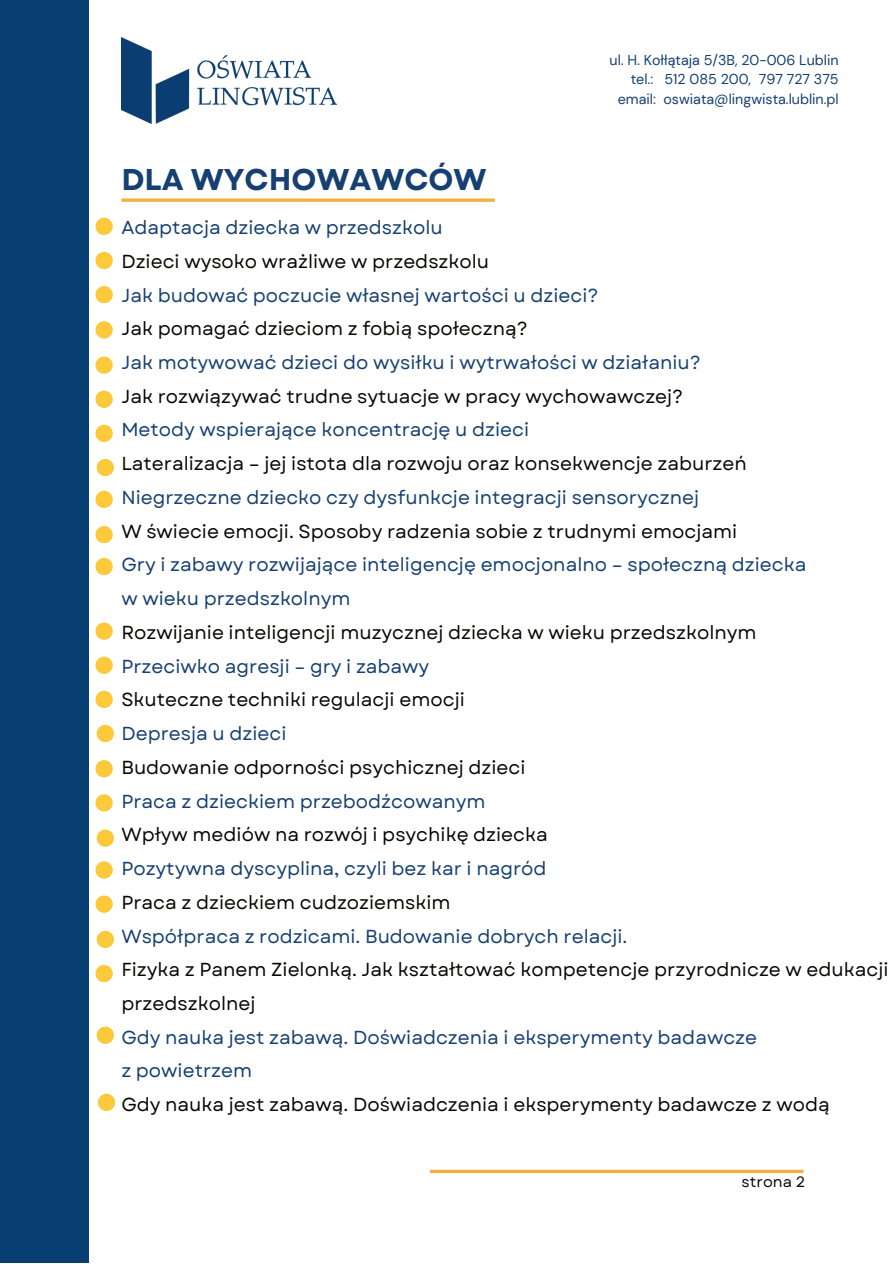
<style>
.page{position:relative;width:893px;height:1264px;background:#fff}
.page>*{position:absolute;margin:0;border:0;box-sizing:border-box;transform-origin:0 0}
.t1{font:700 30px "Garet";color:#154071}
.t2{font:18.75px/33.8px "Garet";color:#080704}
.t3{font:18.75px/33.8px "Garet";color:#154071}
.t4{font:15px "Garet";color:#080704}
.t5{font:14.25px/19.4px "DM Sans";color:#154071;text-align:right}
</style>
<div class="page">
<svg style="left:430px;top:1169px;width:373px;height:4px"></svg>
<div style="left:0;top:0;width:89px;height:1262px;background:#093e73"></div>
<img style="left:121px;top:37px;width:215px;height:87px">
<svg style="left:121px;top:198px;width:374px;height:4px"></svg>
<svg style="left:95px;top:218px;width:17px;height:17px"></svg>
<svg style="left:95px;top:252px;width:17px;height:17px"></svg>
<svg style="left:95px;top:286px;width:17px;height:17px"></svg>
<svg style="left:95px;top:321px;width:17px;height:17px"></svg>
<svg style="left:95px;top:356px;width:17px;height:17px"></svg>
<svg style="left:95px;top:390px;width:17px;height:17px"></svg>
<svg style="left:95px;top:425px;width:17px;height:16px"></svg>
<svg style="left:97px;top:459px;width:16px;height:17px"></svg>
<svg style="left:95px;top:491px;width:17px;height:16px"></svg>
<svg style="left:95px;top:526px;width:17px;height:17px"></svg>
<svg style="left:95px;top:558px;width:17px;height:16px"></svg>
<svg style="left:95px;top:622px;width:17px;height:17px"></svg>
<svg style="left:95px;top:656px;width:17px;height:17px"></svg>
<svg style="left:95px;top:690px;width:17px;height:17px"></svg>
<svg style="left:97px;top:725px;width:16px;height:16px"></svg>
<svg style="left:95px;top:760px;width:17px;height:17px"></svg>
<svg style="left:95px;top:794px;width:17px;height:17px"></svg>
<svg style="left:97px;top:829px;width:16px;height:17px"></svg>
<svg style="left:95px;top:861px;width:17px;height:17px"></svg>
<svg style="left:95px;top:895px;width:17px;height:17px"></svg>
<svg style="left:97px;top:930px;width:16px;height:17px"></svg>
<svg style="left:95px;top:964px;width:17px;height:17px"></svg>
<svg style="left:97px;top:1026px;width:16px;height:17px"></svg>
<svg style="left:98px;top:1093px;width:17px;height:17px"></svg>
<h1 class="t1" style="left:121px;top:161px;width:367px">DLA WYCHOWAWCÓW</h1>
<p class="t5" style="left:609px;top:50px;width:230px">ul. H. Kołłątaja 5/3B, 20-006 Lublin tel.: 512 085 200, 797 727 375 email: oswiata@lingwista.lublin.pl</p>
<p class="t3" style="left:121px;top:211px;width:323px">Adaptacja dziecka w przedszkolu</p>
<p class="t2" style="left:121px;top:245px;width:369px">Dzieci wysoko wrażliwe w przedszkolu</p>
<p class="t3" style="left:121px;top:279px;width:478px">Jak budować poczucie własnej wartości u dzieci?</p>
<p class="t2" style="left:121px;top:312px;width:408px">Jak pomagać dzieciom z fobią społeczną?</p>
<p class="t3" style="left:121px;top:346px;width:581px">Jak motywować dzieci do wysiłku i wytrwałości w działaniu?</p>
<p class="t2" style="left:121px;top:380px;width:563px">Jak rozwiązywać trudne sytuacje w pracy wychowawczej?</p>
<p class="t3" style="left:121px;top:413px;width:409px">Metody wspierające koncentrację u dzieci</p>
<p class="t2" style="left:121px;top:447px;width:627px">Lateralizacja – jej istota dla rozwoju oraz konsekwencje zaburzeń</p>
<p class="t3" style="left:121px;top:481px;width:579px">Niegrzeczne dziecko czy dysfunkcje integracji sensorycznej</p>
<p class="t2" style="left:121px;top:515px;width:617px">W świecie emocji. Sposoby radzenia sobie z trudnymi emocjami</p>
<p class="t3" style="left:121px;top:548px;width:686px">Gry i zabawy rozwijające inteligencję emocjonalno – społeczną dziecka w wieku przedszkolnym</p>
<p class="t2" style="left:121px;top:616px;width:636px">Rozwijanie inteligencji muzycznej dziecka w wieku przedszkolnym</p>
<p class="t3" style="left:121px;top:649px;width:309px">Przeciwko agresji – gry i zabawy</p>
<p class="t2" style="left:121px;top:683px;width:345px">Skuteczne techniki regulacji emocji</p>
<p class="t3" style="left:121px;top:717px;width:167px">Depresja u dzieci</p>
<p class="t2" style="left:121px;top:751px;width:405px">Budowanie odporności psychicznej dzieci</p>
<p class="t3" style="left:121px;top:784px;width:365px">Praca z dzieckiem przebodźcowanym</p>
<p class="t2" style="left:121px;top:818px;width:428px">Wpływ mediów na rozwój i psychikę dziecka</p>
<p class="t3" style="left:121px;top:852px;width:426px">Pozytywna dyscyplina, czyli bez kar i nagród</p>
<p class="t2" style="left:121px;top:886px;width:331px">Praca z dzieckiem cudzoziemskim</p>
<p class="t3" style="left:121px;top:919px;width:507px">Współpraca z rodzicami. Budowanie dobrych relacji.</p>
<p class="t2" style="left:121px;top:953px;width:768px">Fizyka z Panem Zielonką. Jak kształtować kompetencje przyrodnicze w edukacji przedszkolnej</p>
<p class="t3" style="left:121px;top:1020px;width:637px">Gdy nauka jest zabawą. Doświadczenia i eksperymenty badawcze z powietrzem</p>
<p class="t2" style="left:121px;top:1088px;width:709px">Gdy nauka jest zabawą. Doświadczenia i eksperymenty badawcze z wodą</p>
<p class="t4" style="left:741px;top:1172px;width:65px">strona 2</p>
</div>
